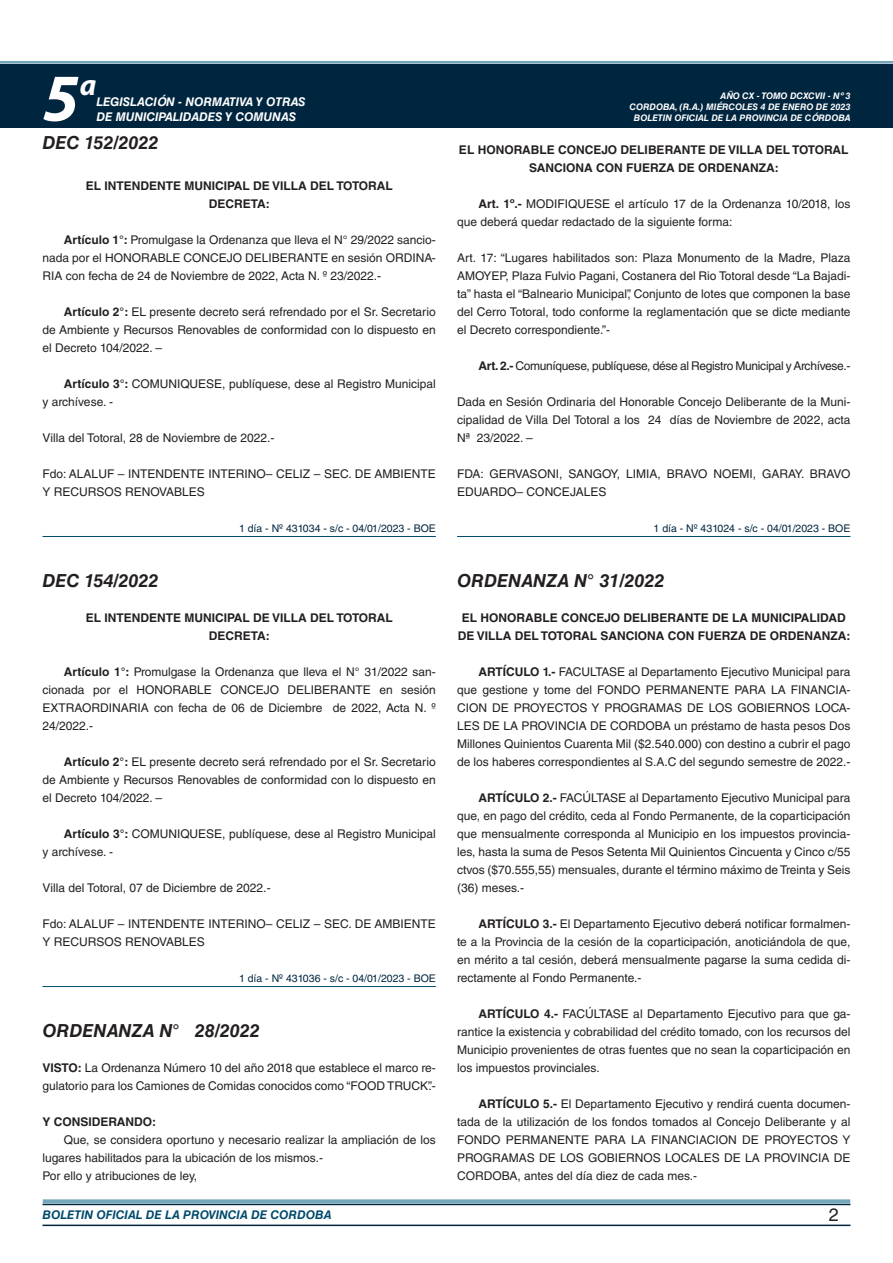
<style>
.page{position:relative;width:893px;height:1263px;background:#fff}
.page>*{position:absolute;margin:0;border:0;box-sizing:border-box;transform-origin:0 0}
.t1{font:italic 700 67.5px "Myriad Pro";color:#fff}
.t2{font:italic 700 30px "Myriad Pro";color:#fff}
.NOMBRE_DE_MINISTERIO{font:italic 700 18px "Helvetica LT Std";color:#231f20}
.t3{font:18px "Helvetica LT Std";color:#231f20}
.TEXTO_BASE{font:12px/18px "Helvetica LT Std";color:#231f20;text-align:justify}
.RESUELVE{font:700 12px/18px "Helvetica LT Std";color:#231f20;text-align:center}
.TEXTO_BASE-2{font:12px "Helvetica LT Std";letter-spacing:-.025em;color:#231f20}
.t4{font:italic 700 12px "Helvetica LT Std";color:#fff}
.t5{font:italic 700 12px "Helvetica LT Std";color:#004b6c}
.TEXTO_BASE-3{font:700 12px "Helvetica LT Std";color:#231f20}
.FECHA_DE_VENCIMIENTO{font:10.5px "Helvetica LT Std";color:#00263f}
.t6{font:italic 700 9px/10.8px "Helvetica LT Std";color:#fff;text-align:right}
.s1{font-weight:700}
</style>
<div class="page">
<div style="left:0;top:61px;width:893px;height:6px;background:#fff;opacity:.75"></div>
<div style="left:0;top:64px;width:893px;height:64px;background:#00263f"></div>
<hr style="left:43px;top:1224px;width:807px;height:2px;background:#00263f">
<div style="left:42px;top:1198px;width:809px;height:8px;background:#fff;opacity:.75"></div>
<hr style="left:43px;top:536px;width:393px;height:1px;background:#004b6c">
<hr style="left:43px;top:986px;width:393px;height:1px;background:#004b6c">
<hr style="left:457px;top:536px;width:393px;height:1px;background:#004b6c">
<h1 class="t1" style="left:43px;top:54px;width:38px">5</h1>
<h2 class="t2" style="left:80px;top:66px;width:18px">a</h2>
<p class="NOMBRE_DE_MINISTERIO" style="left:43px;top:131px;width:118px">DEC 152/2022</p>
<p class="RESUELVE" style="left:86px;top:176px;width:308px">EL INTENDENTE MUNICIPAL DE VILLA DEL TOTORAL</p>
<p class="RESUELVE" style="left:209px;top:194px;width:62px">DECRETA:</p>
<p class="TEXTO_BASE" style="left:43px;top:231px;width:395px;text-indent:21px"><span class="s1">Artículo 1°:</span> Promulgase la Ordenanza que lleva el N° 29/2022 sancio&shy;nada por el HONORABLE CONCEJO DELIBERANTE en sesión ORDINA-RIA con fecha de 24 de Noviembre de 2022, Acta N. º 23/2022.-</p>
<p class="TEXTO_BASE" style="left:43px;top:303px;width:395px;text-indent:21px"><span class="s1">Artículo 2°:</span> EL presente decreto será refrendado por el Sr. Secretario de Ambiente y Recursos Renovables de conformidad con lo dispuesto en el Decreto 104/2022. –</p>
<p class="TEXTO_BASE" style="left:43px;top:375px;width:395px;text-indent:21px"><span class="s1">Artículo 3°:</span> COMUNIQUESE, publíquese, dese al Registro Municipal y archívese. -</p>
<p class="TEXTO_BASE" style="left:43px;top:429px;width:233px">Villa del Totoral, 28 de Noviembre de 2022.-</p>
<p class="TEXTO_BASE" style="left:43px;top:465px;width:395px">Fdo: ALALUF – INTENDENTE INTERINO– CELIZ – SEC. DE AMBIENTE<br>Y RECURSOS RENOVABLES</p>
<p class="FECHA_DE_VENCIMIENTO" style="left:239px;top:522px;width:198px">1 día - Nº 431034 - s/c - 04/01/2023 - BOE</p>
<p class="t4" style="left:96px;top:95px;width:211px">LEGISLACIÓN - NORMATIVA Y OTRAS</p>
<p class="t4" style="left:96px;top:109px;width:201px">DE MUNICIPALIDADES Y COMUNAS</p>
<p class="NOMBRE_DE_MINISTERIO" style="left:43px;top:570px;width:118px">DEC 154/2022</p>
<p class="RESUELVE" style="left:86px;top:608px;width:308px">EL INTENDENTE MUNICIPAL DE VILLA DEL TOTORAL</p>
<p class="RESUELVE" style="left:209px;top:626px;width:62px">DECRETA:</p>
<p class="TEXTO_BASE" style="left:43px;top:663px;width:395px;text-indent:21px"><span class="s1">Artículo 1°:</span> Promulgase la Ordenanza que lleva el N° 31/2022 san&shy;cionada por el HONORABLE CONCEJO DELIBERANTE en sesión EXTRAORDINARIA con fecha de 06 de Diciembre de 2022, Acta N. º 24/2022.-</p>
<p class="TEXTO_BASE" style="left:43px;top:753px;width:395px;text-indent:21px"><span class="s1">Artículo 2°:</span> EL presente decreto será refrendado por el Sr. Secretario de Ambiente y Recursos Renovables de conformidad con lo dispuesto en el Decreto 104/2022. –</p>
<p class="TEXTO_BASE" style="left:43px;top:825px;width:395px;text-indent:21px"><span class="s1">Artículo 3°:</span> COMUNIQUESE, publíquese, dese al Registro Municipal y archívese. -</p>
<p class="TEXTO_BASE" style="left:43px;top:879px;width:230px">Villa del Totoral, 07 de Diciembre de 2022.-</p>
<p class="TEXTO_BASE" style="left:43px;top:915px;width:395px">Fdo: ALALUF – INTENDENTE INTERINO– CELIZ – SEC. DE AMBIENTE<br>Y RECURSOS RENOVABLES</p>
<p class="FECHA_DE_VENCIMIENTO" style="left:239px;top:972px;width:198px">1 día - Nº 431036 - s/c - 04/01/2023 - BOE</p>
<p class="NOMBRE_DE_MINISTERIO" style="left:43px;top:1020px;width:219px">ORDENANZA N° 28/2022</p>
<p class="TEXTO_BASE" style="left:43px;top:1059px;width:395px"><span class="s1">VISTO:</span> La Ordenanza Número 10 del año 2018 que establece el marco re&shy;gulatorio para los Camiones de Comidas conocidos como “FOOD TRUCK”.-</p>
<p class="TEXTO_BASE-3" style="left:43px;top:1114px;width:115px">Y CONSIDERANDO:</p>
<p class="TEXTO_BASE" style="left:43px;top:1131px;width:395px;text-indent:21px">Que, se considera oportuno y necesario realizar la ampliación de los lugares habilitados para la ubicación de los mismos.-</p>
<p class="TEXTO_BASE" style="left:43px;top:1167px;width:156px">Por ello y atribuciones de ley,</p>
<p class="t6" style="left:630px;top:91px;width:222px">AÑO CX - TOMO DCXCVII - Nº 3<br>CORDOBA, (R.A.) MIÉRCOLES 4 DE ENERO DE 2023<br>BOLETIN OFICIAL DE LA PROVINCIA DE CÓRDOBA</p>
<p class="RESUELVE" style="left:459px;top:140px;width:391px">EL HONORABLE CONCEJO DELIBERANTE DE VILLA DEL TOTORAL<br>SANCIONA CON FUERZA DE ORDENANZA:</p>
<p class="TEXTO_BASE" style="left:457px;top:195px;width:395px;text-indent:21px"><span class="s1">Art. 1º.-</span> MODIFIQUESE el artículo 17 de la Ordenanza 10/2018, los que deberá quedar redactado de la siguiente forma:</p>
<p class="TEXTO_BASE" style="left:457px;top:249px;width:395px">Art. 17: “Lugares habilitados son: Plaza Monumento de la Madre, Plaza AMOYEP, Plaza Fulvio Pagani, Costanera del Rio Totoral desde “La Bajadi&shy;ta” hasta el “Balneario Municipal”, Conjunto de lotes que componen la base del Cerro Totoral, todo conforme la reglamentación que se dicte mediante el Decreto correspondiente.”-</p>
<p class="TEXTO_BASE-2" style="left:478px;top:359px;width:374px"><span class="s1">Art. 2.-</span> Comuníquese, publíquese, dése al Registro Municipal y Archívese.-</p>
<p class="TEXTO_BASE" style="left:457px;top:393px;width:395px">Dada en Sesión Ordinaria del Honorable Concejo Deliberante de la Muni&shy;cipalidad de Villa Del Totoral a los 24 días de Noviembre de 2022, acta Nª 23/2022. –</p>
<p class="TEXTO_BASE" style="left:457px;top:465px;width:395px">FDA: GERVASONI, SANGOY, LIMIA, BRAVO NOEMI, GARAY. BRAVO<br>EDUARDO– CONCEJALES</p>
<p class="FECHA_DE_VENCIMIENTO" style="left:654px;top:522px;width:198px">1 día - Nº 431024 - s/c - 04/01/2023 - BOE</p>
<p class="NOMBRE_DE_MINISTERIO" style="left:457px;top:570px;width:209px">ORDENANZA N° 31/2022</p>
<p class="RESUELVE" style="left:458px;top:608px;width:394px">EL HONORABLE CONCEJO DELIBERANTE DE LA MUNICIPALIDAD<br>DE VILLA DEL TOTORAL SANCIONA CON FUERZA DE ORDENANZA:</p>
<p class="TEXTO_BASE" style="left:457px;top:663px;width:395px;text-indent:21px"><span class="s1">ARTÍCULO 1.-</span> FACULTASE al Departamento Ejecutivo Municipal para que gestione y tome del FONDO PERMANENTE PARA LA FINANCIA-CION DE PROYECTOS Y PROGRAMAS DE LOS GOBIERNOS LOCA-LES DE LA PROVINCIA DE CORDOBA un préstamo de hasta pesos Dos Millones Quinientos Cuarenta Mil ($2.540.000) con destino a cubrir el pago de los haberes correspondientes al S.A.C del segundo semestre de 2022.-</p>
<p class="TEXTO_BASE" style="left:457px;top:789px;width:395px;text-indent:21px"><span class="s1">ARTÍCULO 2.-</span> FACÚLTASE al Departamento Ejecutivo Municipal para que, en pago del crédito, ceda al Fondo Permanente, de la coparticipación que mensualmente corresponda al Municipio en los impuestos provincia&shy;les, hasta la suma de Pesos Setenta Mil Quinientos Cincuenta y Cinco c/55 ctvos ($70.555,55) mensuales, durante el término máximo de Treinta y Seis (36) meses.-</p>
<p class="TEXTO_BASE" style="left:457px;top:915px;width:395px;text-indent:21px"><span class="s1">ARTÍCULO 3.-</span> El Departamento Ejecutivo deberá notificar formalmen&shy;te a la Provincia de la cesión de la coparticipación, anoticiándola de que, en mérito a tal cesión, deberá mensualmente pagarse la suma cedida di&shy;rectamente al Fondo Permanente.-</p>
<p class="TEXTO_BASE" style="left:457px;top:1005px;width:395px;text-indent:21px"><span class="s1">ARTÍCULO 4.-</span> FACÚLTASE al Departamento Ejecutivo para que ga&shy;rantice la existencia y cobrabilidad del crédito tomado, con los recursos del Municipio provenientes de otras fuentes que no sean la coparticipación en los impuestos provinciales.</p>
<p class="TEXTO_BASE" style="left:457px;top:1095px;width:395px;text-indent:21px"><span class="s1">ARTÍCULO 5.-</span> El Departamento Ejecutivo y rendirá cuenta documen&shy;tada de la utilización de los fondos tomados al Concejo Deliberante y al FONDO PERMANENTE PARA LA FINANCIACION DE PROYECTOS Y PROGRAMAS DE LOS GOBIERNOS LOCALES DE LA PROVINCIA DE CORDOBA, antes del día diez de cada mes.-</p>
<p class="t5" style="left:43px;top:1208px;width:290px">BOLETIN OFICIAL DE LA PROVINCIA DE CORDOBA</p>
<p class="t3" style="left:829px;top:1204px;width:12px">2</p>
</div>
